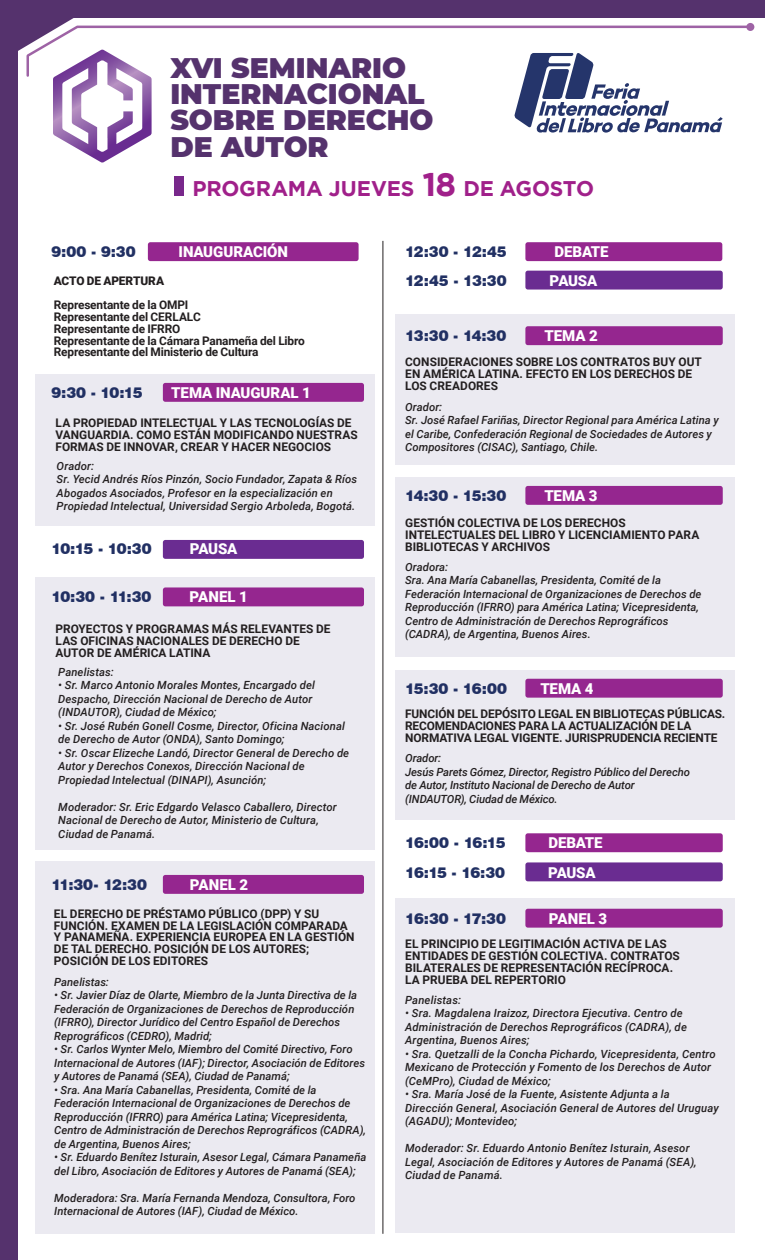
<style>
.page{position:relative;width:765px;height:1260px;background:#fff}
.page>*{position:absolute;margin:0;border:0;box-sizing:border-box;transform-origin:0 0}
.t1{font:700 32.88px "Gotham";color:#a0208a}
.t2{font:900 28.25px/26.5px "Montserrat";color:#55326d}
.t3{font:700 21.25px "Gotham";letter-spacing:-.01em;color:#a0208a}
.t4{font:900 15px "Swiss 721 BT";letter-spacing:-.06em;color:#213063}
.t5{font:900 15px "Roboto";letter-spacing:-.005em;color:#fff}
.t6{font:700 11.88px/11.9px "Roboto";color:#231f20}
.t7{font:900 11.88px "Roboto";letter-spacing:-.015em;color:#231f20}
.t8{font:italic 500 11.25px/13.5px "Roboto";letter-spacing:.005em;color:#231f20}
</style>
<div class="page">
<div style="left:395px;top:315px;width:340px;height:150px;background:#ebeaf1"></div>
<div style="left:395px;top:478px;width:340px;height:179px;background:#ebeaf1"></div>
<div style="left:395px;top:670px;width:340px;height:149px;background:#ebeaf1"></div>
<div style="left:395px;top:898px;width:340px;height:335px;background:#ebeaf1"></div>
<div style="left:35px;top:374px;width:340px;height:152px;background:#ebeaf1"></div>
<div style="left:35px;top:577px;width:340px;height:273px;background:#ebeaf1"></div>
<div style="left:35px;top:861px;width:340px;height:373px;background:#ebeaf1"></div>
<div style="left:148px;top:242px;width:211px;height:19px;background:#95268f;border-radius:2px"></div>
<div style="left:525px;top:242px;width:197px;height:19px;background:#95268f;border-radius:2px"></div>
<div style="left:163px;top:383px;width:201px;height:19px;background:#95268f;border-radius:2px"></div>
<div style="left:525px;top:326px;width:198px;height:19px;background:#95268f;border-radius:2px"></div>
<div style="left:525px;top:486px;width:198px;height:19px;background:#95268f;border-radius:2px"></div>
<div style="left:525px;top:679px;width:198px;height:19px;background:#95268f;border-radius:2px"></div>
<div style="left:525px;top:833px;width:198px;height:19px;background:#95268f;border-radius:2px"></div>
<div style="left:525px;top:909px;width:198px;height:19px;background:#95268f;border-radius:2px"></div>
<div style="left:163px;top:587px;width:201px;height:19px;background:#95268f;border-radius:2px"></div>
<div style="left:163px;top:875px;width:201px;height:19px;background:#95268f;border-radius:2px"></div>
<div style="left:163px;top:540px;width:201px;height:19px;background:#6a2c91;border-radius:2px"></div>
<div style="left:525px;top:271px;width:198px;height:19px;background:#6a2c91;border-radius:2px"></div>
<div style="left:525px;top:862px;width:198px;height:19px;background:#6a2c91;border-radius:2px"></div>
<svg style="left:152px;top:25px;width:594px;height:4px"></svg>
<svg style="left:514px;top:53px;width:209px;height:80px"></svg>
<div style="left:0;top:0;width:765px;height:17px;background:#55326d"></div>
<div style="left:0;top:6px;width:17px;height:1254px;background:#55326d"></div>
<svg style="left:17px;top:17px;width:135px;height:146px"></svg>
<div style="left:746px;top:23px;width:8px;height:8px;background:#9e63a5;border-radius:50%"></div>
<div style="left:174px;top:177px;width:10px;height:19px;background:#78288b"></div>
<hr style="left:383px;top:241px;width:1px;height:993px;background:#231f20">
<h2 class="t2" style="left:170px;top:52px;width:265px">XVI SEMINARIO<br>INTERNACIONAL<br>SOBRE DERECHO<br>DE AUTOR</h2>
<h3 class="t3" style="left:192px;top:176px;width:223px">PROGRAMA JUEVES</h3>
<h3 class="t3" style="left:463px;top:176px;width:132px">DE AGOSTO</h3>
<h1 class="t1" style="left:422px;top:166px;width:35px">18</h1>
<h3 class="t4" style="left:51px;top:243px;width:86px">9:00 - 9:30</h3>
<h3 class="t5" style="left:179px;top:241px;width:111px">INAUGURACIÓN</h3>
<p class="t7" style="left:54px;top:273px;width:112px">ACTO DE APERTURA</p>
<p class="t6" style="left:54px;top:298px;width:253px">Representante de la OMPI<br>Representante del CERLALC<br>Representante de IFRRO<br>Representante de la Cámara Panameña del Libro<br>Representante del Ministerio de Cultura</p>
<h3 class="t4" style="left:51px;top:383px;width:93px">9:30 - 10:15</h3>
<h3 class="t5" style="left:171px;top:382px;width:141px">TEMA INAUGURAL 1</h3>
<p class="t6" style="left:56px;top:417px;width:304px">LA PROPIEDAD INTELECTUAL Y LAS TECNOLOGÍAS DE<br>VANGUARDIA. COMO ESTÁN MODIFICANDO NUESTRAS<br>FORMAS DE INNOVAR, CREAR Y HACER NEGOCIOS</p>
<p class="t8" style="left:57px;top:459px;width:302px">Orador:<br>Sr. Yecid Andrés Ríos Pinzón, Socio Fundador, Zapata &amp; Ríos Abogados Asociados, Profesor en la especialización en Propiedad Intelectual, Universidad Sergio Arboleda, Bogotá.</p>
<h3 class="t4" style="left:51px;top:540px;width:102px">10:15 - 10:30</h3>
<h3 class="t5" style="left:190px;top:539px;width:49px">PAUSA</h3>
<h3 class="t4" style="left:51px;top:588px;width:102px">10:30 - 11:30</h3>
<h3 class="t5" style="left:190px;top:587px;width:60px">PANEL 1</h3>
<p class="t6" style="left:56px;top:623px;width:276px">PROYECTOS Y PROGRAMAS MÁS RELEVANTES DE<br>LAS OFICINAS NACIONALES DE DERECHO DE<br>AUTOR DE AMÉRICA LATINA</p>
<p class="t8" style="left:58px;top:664px;width:57px">Panelistas:</p>
<p class="t8" style="left:58px;top:678px;width:258px">• Sr. Marco Antonio Morales Montes, Encargado del<br>Despacho, Dirección Nacional de Derecho de Autor (INDAUTOR), Ciudad de México;</p>
<p class="t8" style="left:58px;top:718px;width:288px">• Sr. José Rubén Gonell Cosme, Director, Oficina Nacional de Derecho de Autor (ONDA), Santo Domingo;</p>
<p class="t8" style="left:58px;top:745px;width:292px">• Sr. Oscar Elizeche Landó, Director General de Derecho de<br>Autor y Derechos Conexos, Dirección Nacional de<br>Propiedad Intelectual (DINAPI), Asunción;</p>
<p class="t8" style="left:58px;top:799px;width:280px">Moderador: Sr. Eric Edgardo Velasco Caballero, Director<br>Nacional de Derecho de Autor, Ministerio de Cultura,<br>Ciudad de Panamá.</p>
<h3 class="t4" style="left:51px;top:875px;width:97px">11:30- 12:30</h3>
<h3 class="t5" style="left:190px;top:874px;width:60px">PANEL 2</h3>
<p class="t6" style="left:54px;top:907px;width:302px">EL DERECHO DE PRÉSTAMO PÚBLICO (DPP) Y SU FUNCIÓN. EXAMEN DE LA LEGISLACIÓN COMPARADA Y PANAMEÑA. EXPERIENCIA EUROPEA EN LA GESTIÓN DE TAL DERECHO. POSICIÓN DE LOS AUTORES; POSICIÓN DE LOS EDITORES</p>
<p class="t8" style="left:54px;top:974px;width:56px">Panelistas:</p>
<p class="t8" style="left:54px;top:988px;width:305px">• Sr. Javier Díaz de Olarte, Miembro de la Junta Directiva de la Federación de Organizaciones de Derechos de Reproducción (IFRRO), Director Jurídico del Centro Español de Derechos Reprográficos (CEDRO), Madrid;</p>
<p class="t8" style="left:54px;top:1042px;width:312px">• Sr. Carlos Wynter Melo, Miembro del Comité Directivo, Foro<br>Internacional de Autores (IAF); Director, Asociación de Editores y Autores de Panamá (SEA), Ciudad de Panamá;</p>
<p class="t8" style="left:54px;top:1082px;width:313px">• Sra. Ana María Cabanellas, Presidenta, Comité de la Federación Internacional de Organizaciones de Derechos de Reproducción (IFRRO) para América Latina; Vicepresidenta, Centro de Administración de Derechos Reprográficos (CADRA), de Argentina, Buenos Aires;</p>
<p class="t8" style="left:54px;top:1150px;width:314px">• Sr. Eduardo Benítez Isturain, Asesor Legal, Cámara Panameña del Libro, Asociación de Editores y Autores de Panamá (SEA);</p>
<p class="t8" style="left:54px;top:1190px;width:303px">Moderadora: Sra. María Fernanda Mendoza, Consultora, Foro<br>Internacional de Autores (IAF), Ciudad de México.</p>
<h3 class="t4" style="left:405px;top:243px;width:103px">12:30 - 12:45</h3>
<h3 class="t5" style="left:554px;top:241px;width:56px">DEBATE</h3>
<h3 class="t4" style="left:405px;top:271px;width:103px">12:45 - 13:30</h3>
<h3 class="t5" style="left:550px;top:270px;width:49px">PAUSA</h3>
<h3 class="t4" style="left:405px;top:327px;width:103px">13:30 - 14:30</h3>
<h3 class="t5" style="left:544px;top:325px;width:55px">TEMA 2</h3>
<p class="t6" style="left:405px;top:356px;width:298px">CONSIDERACIONES SOBRE LOS CONTRATOS BUY OUT<br>EN AMÉRICA LATINA. EFECTO EN LOS DERECHOS DE<br>LOS CREADORES</p>
<p class="t8" style="left:405px;top:400px;width:315px">Orador:<br>Sr. José Rafael Fariñas, Director Regional para América Latina y el Caribe, Confederación Regional de Sociedades de Autores y Compositores (CISAC), Santiago, Chile.</p>
<h3 class="t4" style="left:405px;top:487px;width:103px">14:30 - 15:30</h3>
<h3 class="t5" style="left:544px;top:485px;width:55px">TEMA 3</h3>
<p class="t6" style="left:405px;top:517px;width:296px">GESTIÓN COLECTIVA DE LOS DERECHOS<br>INTELECTUALES DEL LIBRO Y LICENCIAMIENTO PARA<br>BIBLIOTECAS Y ARCHIVOS</p>
<p class="t8" style="left:405px;top:560px;width:298px">Oradora:<br>Sra. Ana María Cabanellas, Presidenta, Comité de la Federación Internacional de Organizaciones de Derechos de Reproducción (IFRRO) para América Latina; Vicepresidenta, Centro de Administración de Derechos Reprográficos (CADRA), de Argentina, Buenos Aires.</p>
<h3 class="t4" style="left:405px;top:679px;width:103px">15:30 - 16:00</h3>
<h3 class="t5" style="left:540px;top:678px;width:55px">TEMA 4</h3>
<p class="t6" style="left:405px;top:708px;width:322px">FUNCIÓN DEL DEPÓSITO LEGAL EN BIBLIOTECAS PÚBLICAS.<br>RECOMENDACIONES PARA LA ACTUALIZACIÓN DE LA<br>NORMATIVA LEGAL VIGENTE. JURISPRUDENCIA RECIENTE</p>
<p class="t8" style="left:405px;top:751px;width:286px">Orador:<br>Jesús Parets Gómez, Director, Registro Público del Derecho de Autor, Instituto Nacional de Derecho de Autor (INDAUTOR), Ciudad de México.</p>
<h3 class="t4" style="left:405px;top:834px;width:102px">16:00 - 16:15</h3>
<h3 class="t5" style="left:548px;top:832px;width:56px">DEBATE</h3>
<h3 class="t4" style="left:405px;top:863px;width:101px">16:15 - 16:30</h3>
<h3 class="t5" style="left:548px;top:862px;width:49px">PAUSA</h3>
<h3 class="t4" style="left:405px;top:910px;width:102px">16:30 - 17:30</h3>
<h3 class="t5" style="left:549px;top:908px;width:60px">PANEL 3</h3>
<p class="t6" style="left:405px;top:938px;width:276px">EL PRINCIPIO DE LEGITIMACIÓN ACTIVA DE LAS ENTIDADES DE GESTIÓN COLECTIVA. CONTRATOS BILATERALES DE REPRESENTACIÓN RECÍPROCA.<br>LA PRUEBA DEL REPERTORIO</p>
<p class="t8" style="left:405px;top:993px;width:57px">Panelistas:</p>
<p class="t8" style="left:405px;top:1006px;width:283px">• Sra. Magdalena Iraizoz, Directora Ejecutiva. Centro de<br>Administración de Derechos Reprográficos (CADRA), de<br>Argentina, Buenos Aires;</p>
<p class="t8" style="left:405px;top:1047px;width:312px">• Sra. Quetzalli de la Concha Pichardo, Vicepresidenta, Centro<br>Mexicano de Protección y Fomento de los Derechos de Autor (CeMPro), Ciudad de México;</p>
<p class="t8" style="left:405px;top:1087px;width:315px">• Sra. María José de la Fuente, Asistente Adjunta a la<br>Dirección General, Asociación General de Autores del Uruguay (AGADU); Montevideo;</p>
<p class="t8" style="left:405px;top:1141px;width:293px">Moderador: Sr. Eduardo Antonio Benítez Isturain, Asesor<br>Legal, Asociación de Editores y Autores de Panamá (SEA),<br>Ciudad de Panamá.</p>
</div>
